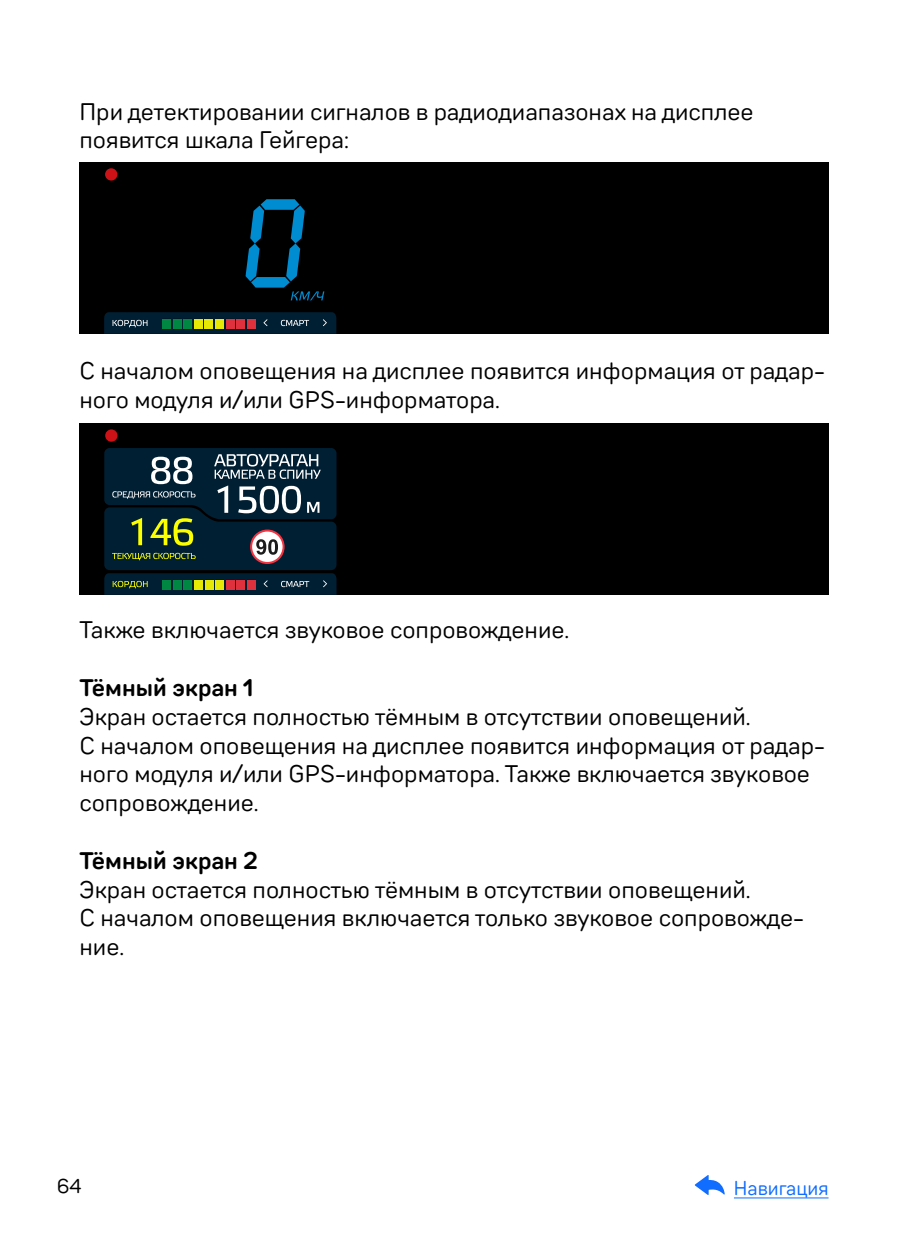
<style>
.page{position:relative;width:908px;height:1248px;background:#fff}
.page>*{position:absolute;margin:0;border:0;box-sizing:border-box;transform-origin:0 0}
.t1{font:24px/28.8px "TT Rounds Neue";color:#000}
.t2{font:24px "TT Rounds Neue Dm Bd";color:#000}
.t3{font:20px "TT Rounds Neue";color:#106dff}
.t4{font:20px "TT Rounds Neue";color:#000}
</style>
<div class="page">
<div style="left:79px;top:162px;width:749px;height:171px;background:#000"></div>
<div style="left:105px;top:168px;width:12px;height:12px;background:#cc1217;border-radius:50%"></div>
<svg style="left:245px;top:199px;width:79px;height:101px"></svg>
<svg style="left:104px;top:312px;width:232px;height:21px"></svg>
<div style="left:162px;top:319px;width:9px;height:9px;background:#008742"></div>
<div style="left:173px;top:319px;width:8px;height:9px;background:#008742"></div>
<div style="left:183px;top:319px;width:9px;height:9px;background:#008742"></div>
<div style="left:194px;top:319px;width:8px;height:9px;background:#e6e805"></div>
<div style="left:204px;top:319px;width:9px;height:9px;background:#e6e805"></div>
<div style="left:215px;top:319px;width:8px;height:9px;background:#e6e805"></div>
<div style="left:226px;top:319px;width:8px;height:9px;background:#de303d"></div>
<div style="left:236px;top:319px;width:9px;height:9px;background:#de303d"></div>
<div style="left:247px;top:319px;width:8px;height:9px;background:#de303d"></div>
<div style="left:79px;top:423px;width:749px;height:171px;background:#000"></div>
<svg style="left:104px;top:448px;width:232px;height:146px"></svg>
<div style="left:162px;top:579px;width:9px;height:10px;background:#008742"></div>
<div style="left:173px;top:579px;width:8px;height:10px;background:#008742"></div>
<div style="left:184px;top:579px;width:8px;height:10px;background:#008742"></div>
<div style="left:194px;top:579px;width:9px;height:10px;background:#e6e805"></div>
<div style="left:205px;top:579px;width:8px;height:10px;background:#e6e805"></div>
<div style="left:215px;top:579px;width:9px;height:10px;background:#e6e805"></div>
<div style="left:226px;top:579px;width:8px;height:10px;background:#de303d"></div>
<div style="left:236px;top:579px;width:9px;height:10px;background:#de303d"></div>
<div style="left:247px;top:579px;width:8px;height:10px;background:#de303d"></div>
<div style="left:105px;top:429px;width:12px;height:12px;background:#cc1217;border-radius:50%"></div>
<p class="t1" style="left:79px;top:96px;width:675px">При детектировании сигналов в радиодиапазонах на дисплее появится шкала Гейгера:</p>
<p class="t1" style="left:79px;top:356px;width:746px">С началом оповещения на дисплее появится информация от радар&shy;ного модуля и/или GPS-информатора.</p>
<p class="t1" style="left:79px;top:615px;width:491px">Также включается звуковое сопровождение.</p>
<p class="t2" style="left:79px;top:671px;width:175px">Тёмный экран 1</p>
<p class="t1" style="left:79px;top:701px;width:746px">Экран остается полностью тёмным в отсутствии оповещений.<br>С началом оповещения на дисплее появится информация от радар&shy;ного модуля и/или GPS-информатора. Также включается звуковое сопровождение.</p>
<p class="t2" style="left:79px;top:844px;width:180px">Тёмный экран 2</p>
<p class="t1" style="left:79px;top:874px;width:725px">Экран остается полностью тёмным в отсутствии оповещений.<br>С началом оповещения включается только звуковое сопровожде&shy;ние.</p>
<p class="t4" style="left:57px;top:1172px;width:26px">64</p>
<p class="t3" style="left:733px;top:1174px;width:96px">Навигация</p>
</div>
